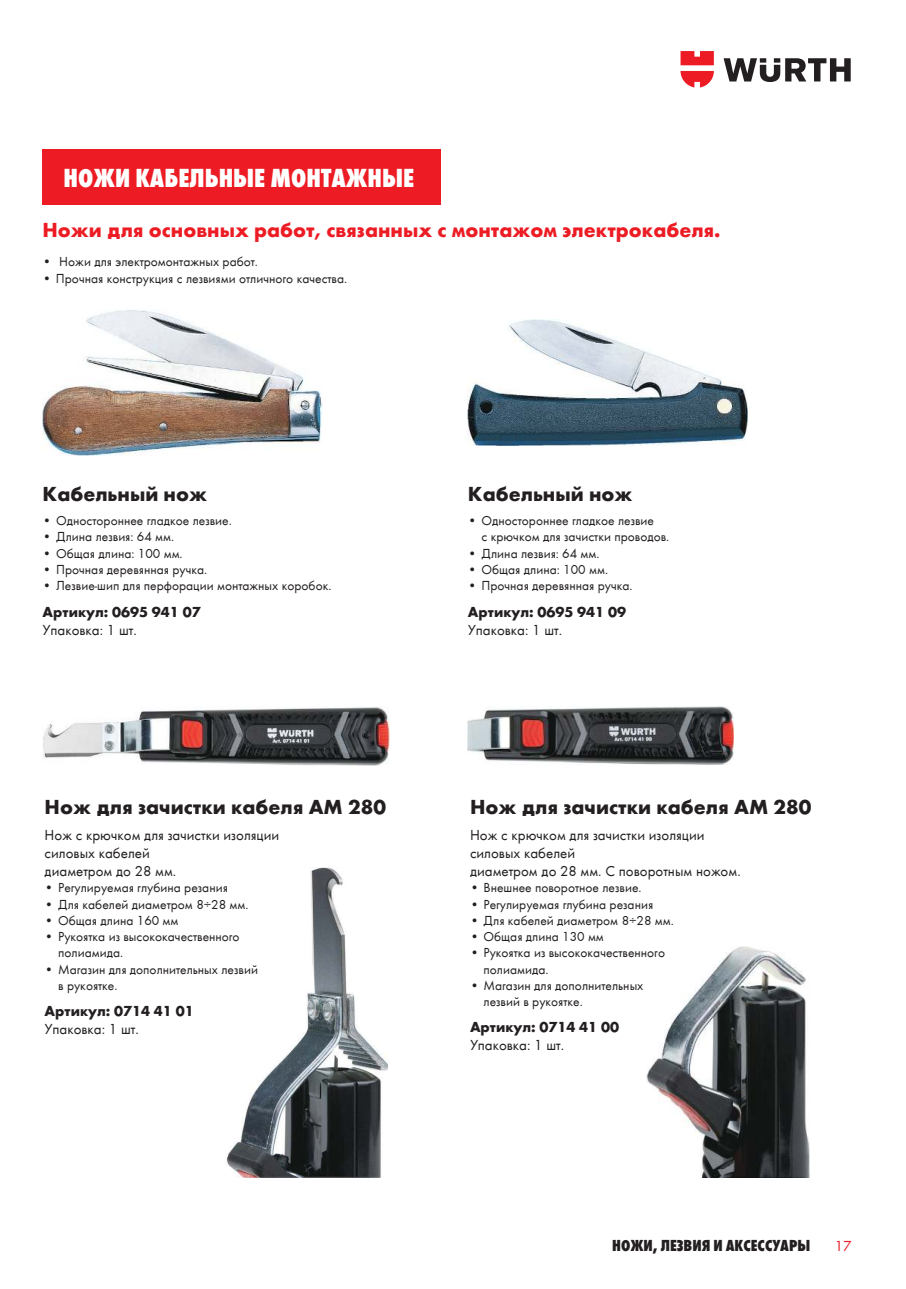
<style>
.page{position:relative;width:906px;height:1289px;background:#fff}
.page>*{position:absolute;margin:0;border:0;box-sizing:border-box;transform-origin:0 0}
.t1{font:27px "Wuerth Extra Bold Cond Caps";color:#fff}
.t2{font:700 21px "Wuerth";color:#231f20}
.t3{font:700 21px "Wuerth";color:#ed1c24}
.t4{font:16.5px "Wuerth Extra Bold Cond Caps";color:#231f20}
.t5{font:15px/18px "Wuerth";color:#231f20}
.t6{font:700 15px "Wuerth";color:#231f20}
.t7{font:15px "Wuerth";color:#ed1c24}
.t8{font:13.5px/16.2px "Wuerth";color:#231f20}
</style>
<div class="page">
<img style="left:227px;top:867px;width:161px;height:310px">
<img style="left:646px;top:946px;width:163px;height:231px">
<div style="left:43px;top:149px;width:398px;height:55px;background:#ed1c24"></div>
<img style="left:43px;top:310px;width:279px;height:145px">
<img style="left:468px;top:319px;width:279px;height:126px">
<img style="left:43px;top:707px;width:346px;height:58px">
<img style="left:468px;top:706px;width:266px;height:59px">
<svg style="left:723px;top:58px;width:127px;height:24px"></svg>
<svg style="left:680px;top:51px;width:34px;height:36px"></svg>
<h1 class="t1" style="left:64px;top:159px;width:352px">Ножи кабельные монтажные</h1>
<h2 class="t3" style="left:42px;top:215px;width:679px">Ножи для основных работ, связанных с монтажом электрокабеля.</h2>
<p class="t8" style="left:42px;top:253px;width:217px">• Ножи для электромонтажных работ.</p>
<p class="t8" style="left:42px;top:269px;width:306px">• Прочная конструкция с лезвиями отличного качества.</p>
<h2 class="t2" style="left:43px;top:478px;width:166px">Кабельный нож</h2>
<p class="t8" style="left:43px;top:512px;width:191px">• Одностороннее гладкое лезвие.</p>
<p class="t8" style="left:43px;top:528px;width:133px">• Длина лезвия: 64 мм.</p>
<p class="t8" style="left:43px;top:544px;width:142px">• Общая длина: 100 мм.</p>
<p class="t8" style="left:43px;top:560px;width:166px">• Прочная деревянная ручка.</p>
<p class="t8" style="left:43px;top:577px;width:290px">• Лезвие-шип для перфорации монтажных коробок.</p>
<p class="t6" style="left:43px;top:600px;width:159px">Артикул: 0695 941 07</p>
<p class="t5" style="left:43px;top:620px;width:96px">Упаковка: 1 шт.</p>
<h2 class="t2" style="left:45px;top:791px;width:343px">Нож для зачистки кабеля AM 280</h2>
<p class="t5" style="left:45px;top:825px;width:236px">Нож с крючком для зачистки изоляции силовых кабелей<br>диаметром до 28 мм.</p>
<p class="t8" style="left:45px;top:879px;width:185px">• Регулируемая глубина резания</p>
<p class="t8" style="left:45px;top:895px;width:205px">• Для кабелей диаметром 8÷28 мм.</p>
<p class="t8" style="left:45px;top:911px;width:135px">• Общая длина 160 мм</p>
<p class="t8" style="left:58px;top:927px;width:183px;text-indent:-14px">• Рукоятка из высококачественного полиамида.</p>
<p class="t8" style="left:58px;top:960px;width:201px;text-indent:-14px">• Магазин для дополнительных лезвий в рукоятке.</p>
<p class="t6" style="left:45px;top:1000px;width:150px">Артикул: 0714 41 01</p>
<p class="t5" style="left:45px;top:1019px;width:96px">Упаковка: 1 шт.</p>
<h2 class="t2" style="left:468px;top:478px;width:166px">Кабельный нож</h2>
<p class="t8" style="left:481px;top:512px;width:189px;text-indent:-14px">• Одностороннее гладкое лезвие<br>с крючком для зачистки проводов.</p>
<p class="t8" style="left:468px;top:544px;width:133px">• Длина лезвия: 64 мм.</p>
<p class="t8" style="left:468px;top:560px;width:142px">• Общая длина: 100 мм.</p>
<p class="t8" style="left:468px;top:577px;width:166px">• Прочная деревянная ручка.</p>
<p class="t6" style="left:468px;top:600px;width:159px">Артикул: 0695 941 09</p>
<p class="t5" style="left:468px;top:620px;width:96px">Упаковка: 1 шт.</p>
<h2 class="t2" style="left:470px;top:791px;width:343px">Нож для зачистки кабеля AM 280</h2>
<p class="t5" style="left:470px;top:825px;width:272px">Нож с крючком для зачистки изоляции силовых кабелей<br>диаметром до 28 мм. С поворотным ножом.</p>
<p class="t8" style="left:470px;top:879px;width:173px">• Внешнее поворотное лезвие.</p>
<p class="t8" style="left:470px;top:895px;width:185px">• Регулируемая глубина резания</p>
<p class="t8" style="left:470px;top:911px;width:205px">• Для кабелей диаметром 8÷28 мм.</p>
<p class="t8" style="left:470px;top:927px;width:135px">• Общая длина 130 мм</p>
<p class="t8" style="left:483px;top:944px;width:183px;text-indent:-14px">• Рукоятка из высококачественного полиамида.</p>
<p class="t8" style="left:483px;top:976px;width:161px;text-indent:-14px">• Магазин для дополнительных лезвий в рукоятке.</p>
<p class="t6" style="left:470px;top:1016px;width:150px">Артикул: 0714 41 00</p>
<p class="t5" style="left:470px;top:1035px;width:96px">Упаковка: 1 шт.</p>
<p class="t4" style="left:612px;top:1233px;width:200px">Ножи, лезвия и аксессуары</p>
<p class="t7" style="left:835px;top:1235px;width:18px">17</p>
</div>
